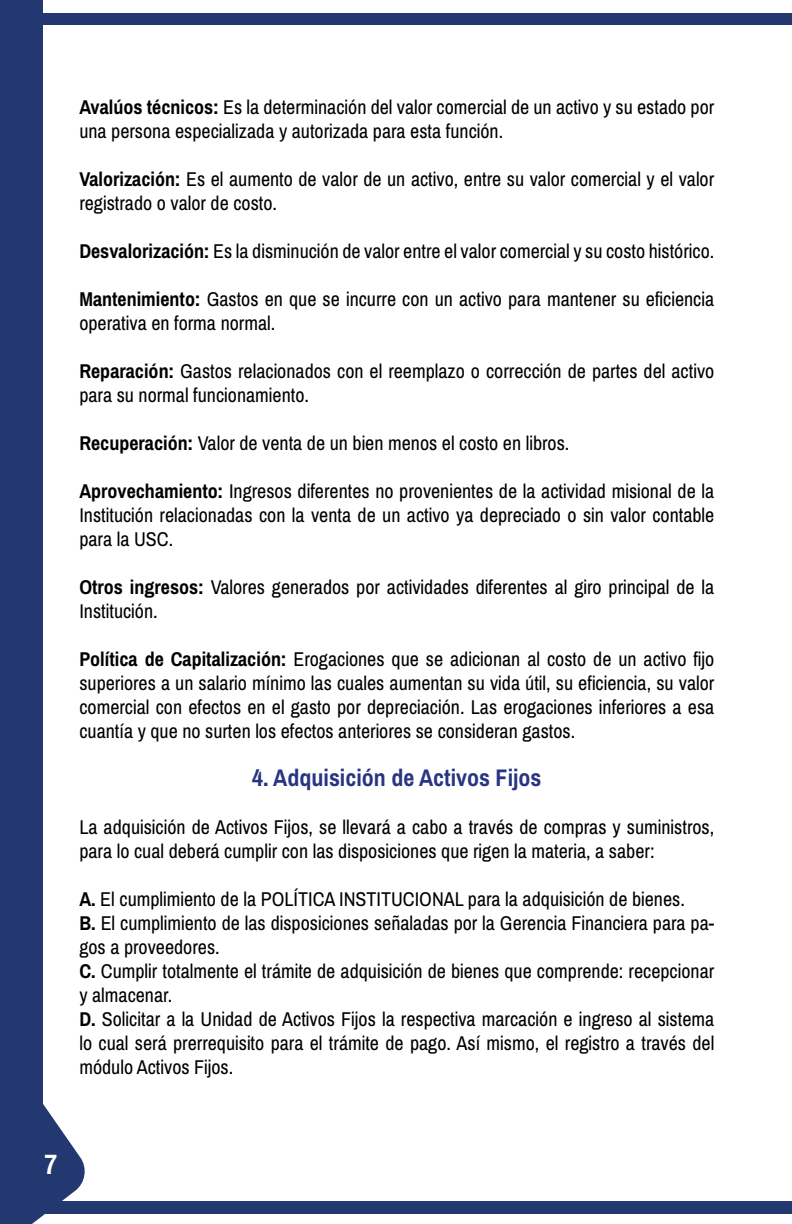
<style>
.page{position:relative;width:792px;height:1224px;background:#fff}
.page>*{position:absolute;margin:0;border:0;box-sizing:border-box;transform-origin:0 0}
.t1{font:700 28px "Archivo Narrow";color:#fff}
.t2{font:700 24px "Archivo Narrow";color:#283583}
.t3{font:20px/24px "Archivo Narrow";color:#000}
.s1{font-weight:700}
</style>
<div class="page">
<div style="left:0;top:13px;width:792px;height:12px;background:#233770"></div>
<div style="left:0;top:1201px;width:792px;height:12px;background:#233770"></div>
<div style="left:0;top:0;width:43px;height:1113px;background:#233770"></div>
<svg style="left:1px;top:1104px;width:87px;height:120px"></svg>
<hr style="left:0;top:110px;width:1px;height:1114px;background:#233770">
<p class="t3" style="left:79px;top:95px;width:636px"><span class="s1">Avalúos técnicos:</span> Es la determinación del valor comercial de un activo y su estado por una persona especializada y autorizada para esta función.</p>
<p class="t3" style="left:79px;top:167px;width:636px"><span class="s1">Valorización:</span> Es el aumento de valor de un activo, entre su valor comercial y el valor registrado o valor de costo.</p>
<p class="t3" style="left:79px;top:239px;width:637px"><span class="s1">Desvalorización:</span> Es la disminución de valor entre el valor comercial y su costo histórico.</p>
<p class="t3" style="left:79px;top:287px;width:636px"><span class="s1">Mantenimiento:</span> Gastos en que se incurre con un activo para mantener su eficiencia operativa en forma normal.</p>
<p class="t3" style="left:79px;top:359px;width:636px"><span class="s1">Reparación:</span> Gastos relacionados con el reemplazo o corrección de partes del activo para su normal funcionamiento.</p>
<p class="t3" style="left:79px;top:431px;width:492px"><span class="s1">Recuperación:</span> Valor de venta de un bien menos el costo en libros.</p>
<p class="t3" style="left:79px;top:479px;width:636px;text-align:justify"><span class="s1">Aprovechamiento:</span> Ingresos diferentes no provenientes de la actividad misional de la Institución relacionadas con la venta de un activo ya depreciado o sin valor contable para la USC.</p>
<p class="t3" style="left:79px;top:575px;width:637px"><span class="s1">Otros ingresos:</span> Valores generados por actividades diferentes al giro principal de la<br>Institución.</p>
<p class="t3" style="left:79px;top:647px;width:637px;text-align:justify"><span class="s1">Política de Capitalización:</span> Erogaciones que se adicionan al costo de un activo fijo superiores a un salario mínimo las cuales aumentan su vida útil, su eficiencia, su valor comercial con efectos en el gasto por depreciación. Las erogaciones inferiores a esa cuantía y que no surten los efectos anteriores se consideran gastos.</p>
<p class="t2" style="left:252px;top:763px;width:291px">4. Adquisición de Activos Fijos</p>
<p class="t3" style="left:79px;top:815px;width:636px">La adquisición de Activos Fijos, se llevará a cabo a través de compras y suministros, para lo cual deberá cumplir con las disposiciones que rigen la materia, a saber:</p>
<p class="t3" style="left:79px;top:887px;width:636px"><span class="s1">A.</span> El cumplimiento de la POLÍTICA INSTITUCIONAL para la adquisición de bienes.<br><span class="s1">B.</span> El cumplimiento de las disposiciones señaladas por la Gerencia Financiera para pa&shy;gos a proveedores.<br><span class="s1">C.</span> Cumplir totalmente el trámite de adquisición de bienes que comprende: recepcionar y almacenar.<br><span class="s1">D.</span> Solicitar a la Unidad de Activos Fijos la respectiva marcación e ingreso al sistema lo cual será prerrequisito para el trámite de pago. Así mismo, el registro a través del módulo Activos Fijos.</p>
<h1 class="t1" style="left:45px;top:1147px;width:14px">7</h1>
</div>
